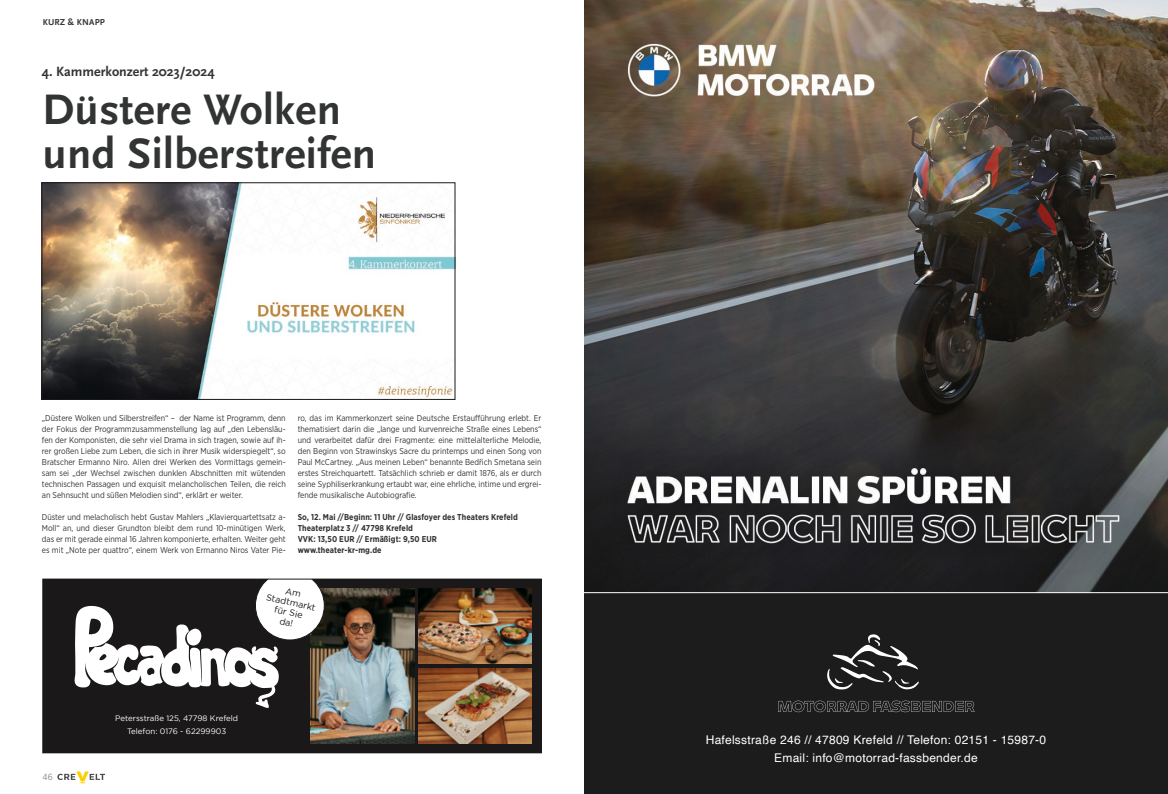
<style>
.page{position:relative;width:1168px;height:794px;background:#fff}
.page>*{position:absolute;margin:0;border:0;box-sizing:border-box;transform-origin:0 0}
.t1{font:700 44.5px/44.5px "Scala Sans";letter-spacing:.01em;color:#323434}
.t2{font:700 14px "Scala Sans";color:#323434}
.t3{font:12px/18px "Helvetica";letter-spacing:.02em;color:#fff;text-align:center}
.t4{font:9px/10.2px "Gotham";color:#1b1819;text-align:center}
.t5{font:700 9px "Scala Sans";letter-spacing:.02em;color:#323434}
.t6{font:9px "Gotham Narrow";color:#86888a}
.t7{font:8.5px/11px "Gotham Narrow";letter-spacing:-.005em;color:#323434;text-align:justify}
.t8{font:700 8.5px/11px "Gotham Narrow";letter-spacing:.01em;color:#323434;scale:.96 1}
.t9{font:7.9px/12.8px "Gotham";color:#fff;text-align:center}
</style>
<div class="page">
<div style="left:584px;top:592px;width:584px;height:202px;background:#1c1c1c"></div>
<img style="left:584px;top:0;width:584px;height:592px">
<svg style="left:827px;top:634px;width:92px;height:56px"></svg>
<svg style="left:778px;top:700px;width:196px;height:12px"></svg>
<hr style="left:584px;top:592px;width:584px;height:1px;background:#fff">
<svg style="left:57px;top:771px;width:48px;height:12px"></svg>
<div style="left:43px;top:579px;width:498px;height:174px;background:#1b1819"></div>
<img style="left:418px;top:588px;width:114px;height:76px">
<img style="left:311px;top:588px;width:103px;height:156px">
<img style="left:418px;top:668px;width:114px;height:76px">
<svg style="left:74px;top:581px;width:251px;height:127px"></svg>
<img style="left:44px;top:185px;width:409px;height:212px">
<div style="left:42px;top:183px;width:413px;height:216px;border:1px solid #1b1819"></div>
<p class="t5" style="left:43px;top:17px;width:64px">KURZ &amp; KNAPP</p>
<h2 class="t2" style="left:42px;top:63px;width:174px">4. Kammerkonzert 2023/2024</h2>
<h1 class="t1" style="left:43px;top:88px;width:335px">Düstere Wolken und Silberstreifen</h1>
<p class="t7" style="left:42px;top:412px;width:245px">„Düstere Wolken und Silberstreifen“ – der Name ist Programm, denn der Fokus der Programmzusammenstellung lag auf „den Lebensläu&shy;fen der Komponisten, die sehr viel Drama in sich tragen, sowie auf ih&shy;rer großen Liebe zum Leben, die sich in ihrer Musik widerspiegelt“, so Bratscher Ermanno Niro. Allen drei Werken des Vormittags gemein&shy;sam sei „der Wechsel zwischen dunklen Abschnitten mit wütenden technischen Passagen und exquisit melancholischen Teilen, die reich an Sehnsucht und süßen Melodien sind“, erklärt er weiter.</p>
<p class="t7" style="left:42px;top:511px;width:245px">Düster und melacholisch hebt Gustav Mahlers „Klavierquartettsatz a-Moll“ an, und dieser Grundton bleibt dem rund 10-minütigen Werk, das er mit gerade einmal 16 Jahren komponierte, erhalten. Weiter geht es mit „Note per quattro“, einem Werk von Ermanno Niros Vater Pie-</p>
<p class="t7" style="left:298px;top:412px;width:245px">ro, das im Kammerkonzert seine Deutsche Erstaufführung erlebt. Er thematisiert darin die „lange und kurvenreiche Straße eines Lebens“ und verarbeitet dafür drei Fragmente: eine mittelalterliche Melodie, den Beginn von Strawinskys Sacre du printemps und einen Song von Paul McCartney. „Aus meinen Leben“ benannte Bedřich Smetana sein erstes Streichquartett. Tatsächlich schrieb er damit 1876, als er durch seine Syphiliserkrankung ertaubt war, eine ehrliche, intime und ergrei&shy;fende musikalische Autobiografie.</p>
<p class="t8" style="left:298px;top:511px;width:231px">So, 12. Mai //Beginn: 11 Uhr // Glasfoyer des Theaters Krefeld Theaterplatz 3 // 47798 Krefeld<br>VVK: 13,50 EUR // Ermäßigt: 9,50 EUR www.theater-kr-mg.de</p>
<p class="t6" style="left:43px;top:771px;width:12px">46</p>
<p class="t4" style="left:270px;top:581px;width:52px;rotate:13deg">Am<br>Stadtmarkt für Sie<br>da!</p>
<p class="t9" style="left:115px;top:711px;width:125px">Petersstraße 125, 47798 Krefeld<br>Telefon: 0176 - 62299903</p>
<h3 class="t3" style="left:706px;top:731px;width:342px">Hafelsstraße 246 // 47809 Krefeld // Telefon: 02151 - 15987-0<br>Email: info@motorrad-fassbender.de</h3>
</div>
